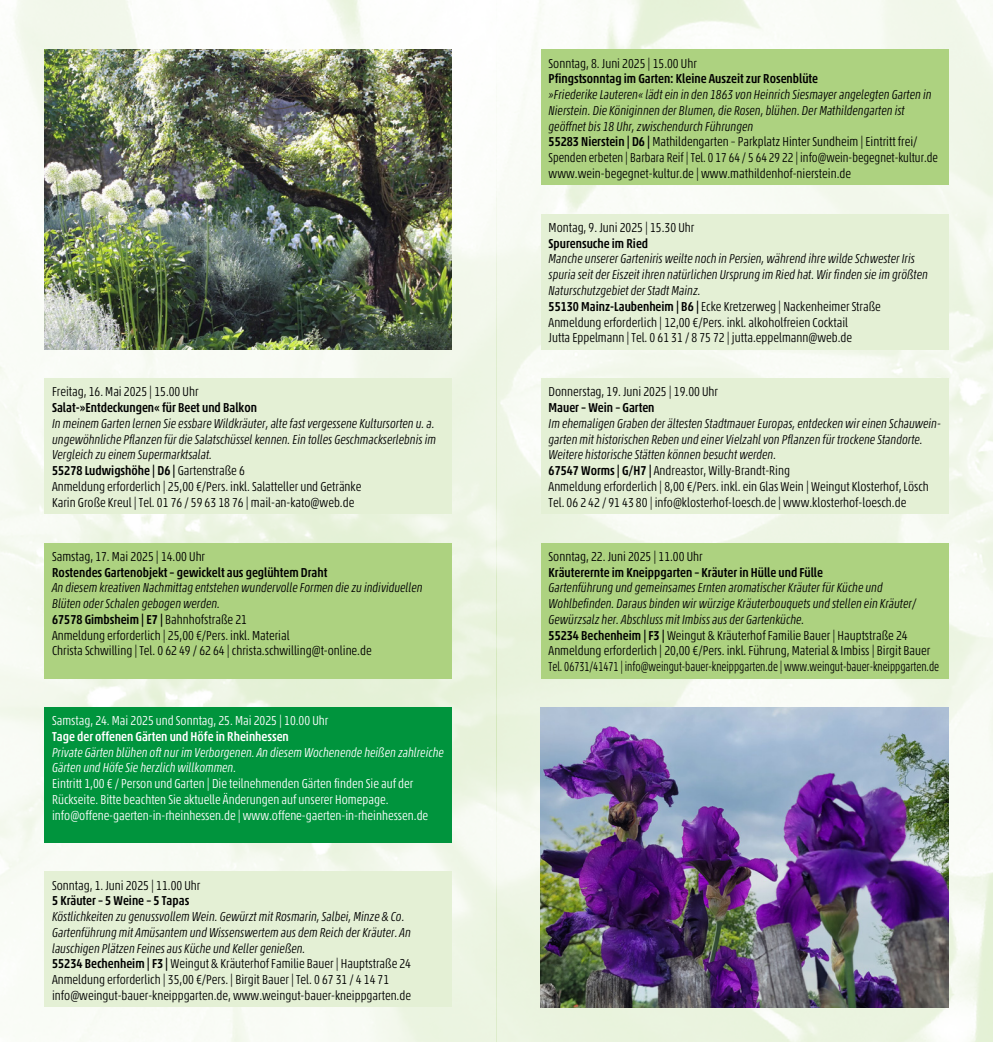
<style>
.page{position:relative;width:993px;height:1042px;background:#fff}
.page>*{position:absolute;margin:0;border:0;box-sizing:border-box;transform-origin:0 0}
.t1{font:italic 300 condensed 13.12px/15.8px "Akko Pro";color:#000}
.t2{font:300 condensed 13.12px/15.8px "Akko Pro";color:#000}
.t3{font:300 condensed 13.12px/15.8px "Akko Pro";color:#fff}
.t4{font:500 condensed 13.12px "Akko Pro";color:#000}
.t5{font:italic 300 condensed 13.12px/15.8px "Akko Pro";color:#fff}
.t6{font:500 condensed 13.12px "Akko Pro";color:#fff}
.s1{font-weight:500;font-style:normal}
.s2{font-style:normal}
.s3{font-style:italic}
.s4{font-weight:500}
</style>
<div class="page">
<img style="left:0;top:0;width:992px;height:1042px">
<div style="left:45px;top:378px;width:406px;height:136px;background:#e4f0d5"></div>
<div style="left:45px;top:707px;width:406px;height:136px;background:#00943d"></div>
<div style="left:45px;top:543px;width:406px;height:135px;background:#add280"></div>
<div style="left:45px;top:871px;width:406px;height:136px;background:#e4f0d5"></div>
<img style="left:45px;top:50px;width:406px;height:300px">
<div style="left:541px;top:50px;width:406px;height:135px;background:#add280"></div>
<div style="left:541px;top:214px;width:406px;height:136px;background:#e4f0d5"></div>
<div style="left:541px;top:378px;width:406px;height:136px;background:#e4f0d5"></div>
<div style="left:541px;top:543px;width:406px;height:135px;background:#add280"></div>
<img style="left:540px;top:707px;width:407px;height:300px">
<p class="t2" style="left:52px;top:384px;width:148px">Freitag, 16. Mai 2025 | 15.00 Uhr</p>
<p class="t4" style="left:52px;top:399px;width:206px">Salat-»Entdeckungen« für Beet und Balkon</p>
<p class="t1" style="left:52px;top:415px;width:385px">In meinem Garten lernen Sie essbare Wildkräuter, alte fast vergessene Kultursorten u. a. ungewöhnliche Pflanzen für die Salatschüssel kennen. Ein tolles Geschmackserlebnis im Vergleich zu einem Supermarktsalat.<br><span class="s1">55278 Ludwigshöhe | D6 |</span> <span class="s2">Gartenstraße 6<br>Anmeldung erforderlich | 25,00 €/Pers. inkl. Salatteller und Getränke<br>Karin Große Kreul | Tel. 01 76 / 59 63 18 76 | mail-an-kato@web.de</span></p>
<p class="t2" style="left:52px;top:548px;width:154px">Samstag, 17. Mai 2025 | 14.00 Uhr</p>
<p class="t4" style="left:52px;top:564px;width:277px">Rostendes Gartenobjekt – gewickelt aus geglühtem Draht</p>
<p class="t2" style="left:52px;top:580px;width:372px"><span class="s3">An diesem kreativen Nachmittag entstehen wundervolle Formen die zu individuellen Blüten oder Schalen gebogen werden.<br></span><span class="s4">67578 Gimbsheim | E7 |</span> Bahnhofstraße 21<br>Anmeldung erforderlich | 25,00 €/Pers. inkl. Material<br>Christa Schwilling | Tel. 0 62 49 / 62 64 | christa.schwilling@t-online.de</p>
<p class="t3" style="left:52px;top:712px;width:277px">Samstag, 24. Mai 2025 und Sonntag, 25. Mai 2025 | 10.00 Uhr</p>
<p class="t6" style="left:52px;top:728px;width:238px">Tage der offenen Gärten und Höfe in Rheinhessen</p>
<p class="t5" style="left:52px;top:744px;width:393px">Private Gärten blühen oft nur im Verborgenen. An diesem Wochenende heißen zahlreiche<br>Gärten und Höfe Sie herzlich willkommen.</p>
<p class="t3" style="left:52px;top:775px;width:377px">Eintritt 1,00 € / Person und Garten | Die teilnehmenden Gärten finden Sie auf der<br>Rückseite. Bitte beachten Sie aktuelle Änderungen auf unserer Homepage. info@offene-gaerten-in-rheinhessen.de | www.offene-gaerten-in-rheinhessen.de</p>
<p class="t2" style="left:52px;top:877px;width:150px">Sonntag, 1. Juni 2025 | 11.00 Uhr</p>
<p class="t4" style="left:52px;top:892px;width:139px">5 Kräuter – 5 Weine – 5 Tapas</p>
<p class="t1" style="left:52px;top:908px;width:360px">Köstlichkeiten zu genussvollem Wein. Gewürzt mit Rosmarin, Salbei, Minze &amp; Co.<br>Gartenführung mit Amüsantem und Wissenswertem aus dem Reich der Kräuter. An lauschigen Plätzen Feines aus Küche und Keller genießen.<br><span class="s1">55234 Bechenheim | F3 |</span> <span class="s2">Weingut &amp; Kräuterhof Familie Bauer | Hauptstraße 24<br>Anmeldung erforderlich | 35,00 €/Pers. | Birgit Bauer | Tel. 0 67 31 / 4 14 71 info@weingut-bauer-kneippgarten.de, www.weingut-bauer-kneippgarten.de</span></p>
<p class="t2" style="left:548px;top:55px;width:150px">Sonntag, 8. Juni 2025 | 15.00 Uhr</p>
<p class="t4" style="left:548px;top:71px;width:271px">Pfingstsonntag im Garten: Kleine Auszeit zur Rosenblüte</p>
<p class="t1" style="left:548px;top:87px;width:391px">»Friederike Lauteren« lädt ein in den 1863 von Heinrich Siesmayer angelegten Garten in Nierstein. Die Königinnen der Blumen, die Rosen, blühen. Der Mathildengarten ist geöffnet bis 18 Uhr, zwischendurch Führungen<br><span class="s1">55283 Nierstein | D6 |</span> <span class="s2">Mathildengarten – Parkplatz Hinter Sundheim | Eintritt frei/ Spenden erbeten | Barbara Reif | Tel. 0 17 64 / 5 64 29 22 | info@wein-begegnet-kultur.de www.wein-begegnet-kultur.de | www.mathildenhof-nierstein.de</span></p>
<p class="t2" style="left:548px;top:219px;width:147px">Montag, 9. Juni 2025 | 15.30 Uhr</p>
<p class="t4" style="left:548px;top:235px;width:101px">Spurensuche im Ried</p>
<p class="t1" style="left:548px;top:251px;width:381px">Manche unserer Garteniris weilte noch in Persien, während ihre wilde Schwester Iris spuria seit der Eiszeit ihren natürlichen Ursprung im Ried hat. Wir finden sie im größten Naturschutzgebiet der Stadt Mainz.<br><span class="s1">55130 Mainz-Laubenheim | B6 |</span> <span class="s2">Ecke Kretzerweg | Nackenheimer Straße Anmeldung erforderlich | 12,00 €/Pers. inkl. alkoholfreien Cocktail<br>Jutta Eppelmann | Tel. 0 61 31 / 8 75 72 | jutta.eppelmann@web.de</span></p>
<p class="t2" style="left:548px;top:384px;width:171px">Donnerstag, 19. Juni 2025 | 19.00 Uhr</p>
<p class="t4" style="left:548px;top:399px;width:107px">Mauer – Wein – Garten</p>
<p class="t1" style="left:548px;top:415px;width:393px">Im ehemaligen Graben der ältesten Stadtmauer Europas, entdecken wir einen Schauwein&shy;garten mit historischen Reben und einer Vielzahl von Pflanzen für trockene Standorte.<br>Weitere historische Stätten können besucht werden.<br><span class="s1">67547 Worms | G/H7 |</span> <span class="s2">Andreastor, Willy-Brandt-Ring<br>Anmeldung erforderlich | 8,00 €/Pers. inkl. ein Glas Wein | Weingut Klosterhof, Lösch Tel. 06 2 42 / 91 43 80 | info@klosterhof-loesch.de | www.klosterhof-loesch.de</span></p>
<p class="t2" style="left:548px;top:548px;width:155px">Sonntag, 22. Juni 2025 | 11.00 Uhr</p>
<p class="t4" style="left:548px;top:564px;width:276px">Kräuterernte im Kneippgarten – Kräuter in Hülle und Fülle</p>
<p class="t2" style="left:548px;top:580px;width:392px"><span class="s3">Gartenführung und gemeinsames Ernten aromatischer Kräuter für Küche und Wohlbefinden. Daraus binden wir würzige Kräuterbouquets und stellen ein Kräuter/ Gewürzsalz her. Abschluss mit Imbiss aus der Gartenküche.<br></span><span class="s4">55234 Bechenheim | F3 |</span> Weingut &amp; Kräuterhof Familie Bauer | Hauptstraße 24<br>Anmeldung erforderlich | 20,00 €/Pers. inkl. Führung, Material &amp; Imbiss | Birgit Bauer Tel. 06731/41471 | info@weingut-bauer-kneippgarten.de | www.weingut-bauer-kneippgarten.de</p>
</div>
